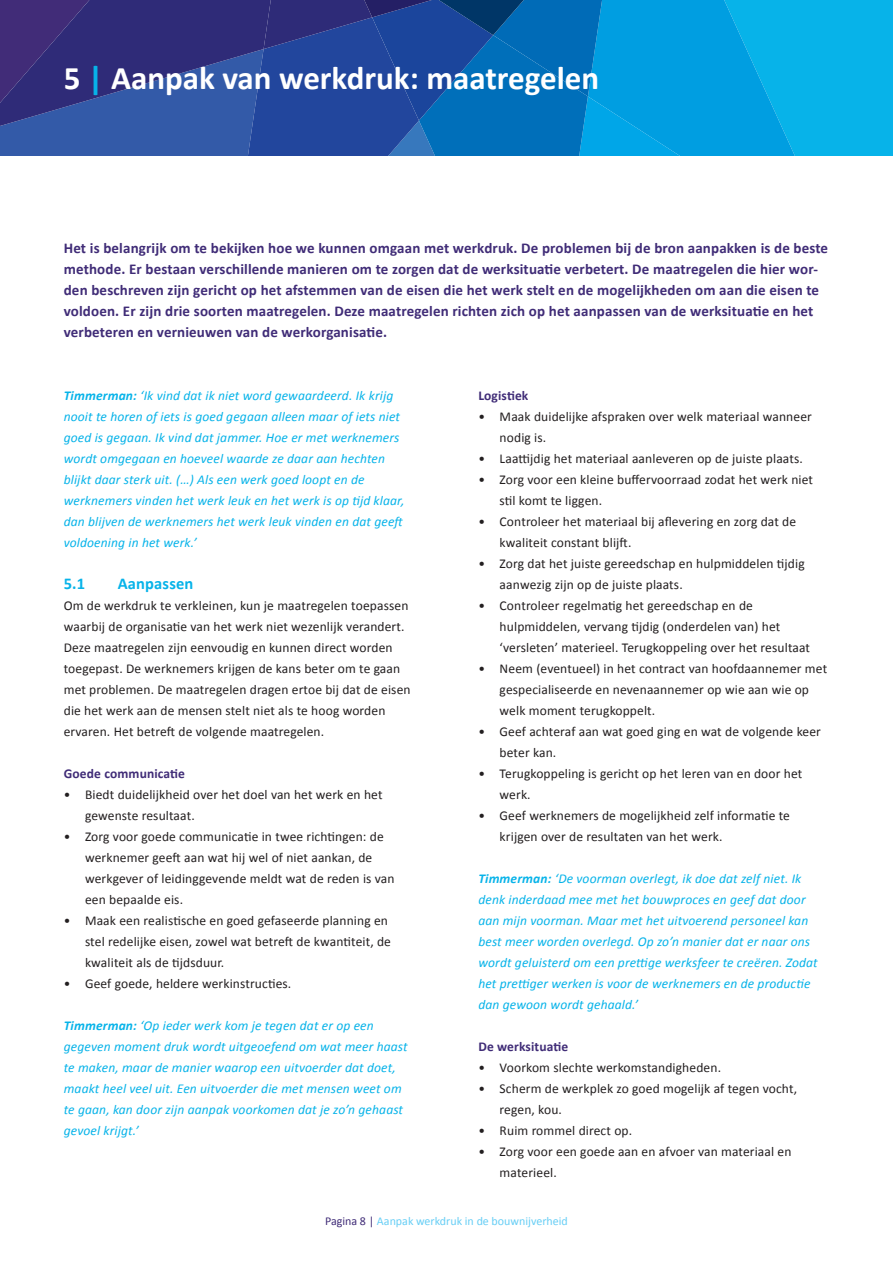
<style>
.page{position:relative;width:893px;height:1263px;background:#fff}
.page>*{position:absolute;margin:0;border:0;box-sizing:border-box;transform-origin:0 0}
.t1{font:700 33px "Calibri";color:#fff}
.t2{font:700 16.5px "Calibri";letter-spacing:.01em;color:#07b3e9}
.t3{font:700 15px/21px "Calibri";letter-spacing:.01em;color:#402c77}
.t4{font:13.5px/21px "Calibri";letter-spacing:.01em;color:#231f20}
.t5{font:italic 13.5px/21px "Calibri";letter-spacing:.01em;color:#07b3e9}
.t6{font:700 13.5px "Calibri";letter-spacing:.01em;color:#402c77}
.t7{font:12px "Calibri";color:#67cef5}
.s1{color:#07b3e9}
.s2{font-weight:700}
.s3{color:#402c77}
</style>
<div class="page">
<svg style="left:0;top:0;width:893px;height:155px;background:#176ab3"></svg>
<h1 class="t1" style="left:64px;top:54px;width:537px">5 <span class="s1">|</span> Aanpak van werkdruk: maatregelen</h1>
<p class="t3" style="left:64px;top:237px;width:766px">Het is belangrijk om te bekijken hoe we kunnen omgaan met werkdruk. De problemen bij de bron aanpakken is de beste methode. Er bestaan verschillende manieren om te zorgen dat de werksituatie verbetert. De maatregelen die hier wor&shy;den beschreven zijn gericht op het afstemmen van de eisen die het werk stelt en de mogelijkheden om aan die eisen te voldoen. Er zijn drie soorten maatregelen. Deze maatregelen richten zich op het aanpassen van de werksituatie en het verbeteren en vernieuwen van de werkorganisatie.</p>
<p class="t5" style="left:64px;top:384px;width:342px"><span class="s2">Timmerman:</span> ‘Ik vind dat ik niet word gewaardeerd. Ik krijg nooit te horen of iets is goed gegaan alleen maar of iets niet goed is gegaan. Ik vind dat jammer. Hoe er met werknemers wordt omgegaan en hoeveel waarde ze daar aan hechten blijkt daar sterk uit. (…) Als een werk goed loopt en de werknemers vinden het werk leuk en het werk is op tijd klaar, dan blijven de werknemers het werk leuk vinden en dat geeft voldoening in het werk.’</p>
<p class="t2" style="left:64px;top:572px;width:23px">5.1</p>
<p class="t2" style="left:118px;top:572px;width:77px">Aanpassen</p>
<p class="t4" style="left:64px;top:594px;width:348px">Om de werkdruk te verkleinen, kun je maatregelen toepassen waarbij de organisatie van het werk niet wezenlijk verandert.<br>Deze maatregelen zijn eenvoudig en kunnen direct worden toegepast. De werknemers krijgen de kans beter om te gaan met problemen. De maatregelen dragen ertoe bij dat de eisen die het werk aan de mensen stelt niet als te hoog worden ervaren. Het betreft de volgende maatregelen.</p>
<p class="t6" style="left:64px;top:764px;width:123px">Goede communicatie</p>
<p class="t4" style="left:85px;top:783px;width:299px;text-indent:-21px">• Biedt duidelijkheid over het doel van het werk en het gewenste resultaat.</p>
<p class="t4" style="left:85px;top:825px;width:311px;text-indent:-21px">• Zorg voor goede communicatie in twee richtingen: de werknemer geeft aan wat hij wel of niet aankan, de werkgever of leidinggevende meldt wat de reden is van een bepaalde eis.</p>
<p class="t4" style="left:85px;top:910px;width:307px;text-indent:-21px">• Maak een realistische en goed gefaseerde planning en stel redelijke eisen, zowel wat betreft de kwantiteit, de kwaliteit als de tijdsduur.</p>
<p class="t4" style="left:64px;top:973px;width:229px">• Geef goede, heldere werkinstructies.</p>
<p class="t5" style="left:64px;top:1014px;width:345px"><span class="s2">Timmerman:</span> ‘Op ieder werk kom je tegen dat er op een gegeven moment druk wordt uitgeoefend om wat meer haast te maken, maar de manier waarop een uitvoerder dat doet, maakt heel veel uit. Een uitvoerder die met mensen weet om te gaan, kan door zijn aanpak voorkomen dat je zo’n gehaast gevoel krijgt.’</p>
<p class="t6" style="left:478px;top:386px;width:52px">Logistiek</p>
<p class="t4" style="left:500px;top:406px;width:314px;text-indent:-21px">• Maak duidelijke afspraken over welk materiaal wanneer nodig is.</p>
<p class="t4" style="left:478px;top:448px;width:326px">• Laattijdig het materiaal aanleveren op de juiste plaats.</p>
<p class="t4" style="left:500px;top:469px;width:315px;text-indent:-21px">• Zorg voor een kleine buffervoorraad zodat het werk niet stil komt te liggen.</p>
<p class="t4" style="left:500px;top:511px;width:298px;text-indent:-21px">• Controleer het materiaal bij aflevering en zorg dat de kwaliteit constant blijft.</p>
<p class="t4" style="left:500px;top:553px;width:307px;text-indent:-21px">• Zorg dat het juiste gereedschap en hulpmiddelen tijdig aanwezig zijn op de juiste plaats.</p>
<p class="t4" style="left:500px;top:595px;width:312px;text-indent:-21px">• Controleer regelmatig het gereedschap en de hulpmiddelen, vervang tijdig (onderdelen van) het ‘versleten’ materieel. Terugkoppeling over het resultaat</p>
<p class="t4" style="left:500px;top:658px;width:329px;text-indent:-21px">• Neem (eventueel) in het contract van hoofdaannemer met gespecialiseerde en nevenaannemer op wie aan wie op welk moment terugkoppelt.</p>
<p class="t4" style="left:500px;top:721px;width:323px;text-indent:-21px">• Geef achteraf aan wat goed ging en wat de volgende keer beter kan.</p>
<p class="t4" style="left:500px;top:763px;width:304px;text-indent:-21px">• Terugkoppeling is gericht op het leren van en door het werk.</p>
<p class="t4" style="left:500px;top:805px;width:292px;text-indent:-21px">• Geef werknemers de mogelijkheid zelf informatie te krijgen over de resultaten van het werk.</p>
<p class="t5" style="left:478px;top:867px;width:341px"><span class="s2">Timmerman:</span> ‘De voorman overlegt, ik doe dat zelf niet. Ik denk inderdaad mee met het bouwproces en geef dat door aan mijn voorman. Maar met het uitvoerend personeel kan best meer worden overlegd. Op zo’n manier dat er naar ons wordt geluisterd om een prettige werksfeer te creëren. Zodat het prettiger werken is voor de werknemers en de productie dan gewoon wordt gehaald.’</p>
<p class="t6" style="left:478px;top:1037px;width:91px">De werksituatie</p>
<p class="t4" style="left:478px;top:1057px;width:244px">• Voorkom slechte werkomstandigheden.</p>
<p class="t4" style="left:500px;top:1078px;width:299px;text-indent:-21px">• Scherm de werkplek zo goed mogelijk af tegen vocht, regen, kou.</p>
<p class="t4" style="left:478px;top:1120px;width:155px">• Ruim rommel direct op.</p>
<p class="t4" style="left:500px;top:1141px;width:293px;text-indent:-21px">• Zorg voor een goede aan en afvoer van materiaal en materieel.</p>
<p class="t7" style="left:325px;top:1213px;width:244px"><span class="s3">Pagina 8 |</span> Aanpak werkdruk in de bouwnijverheid</p>
</div>
